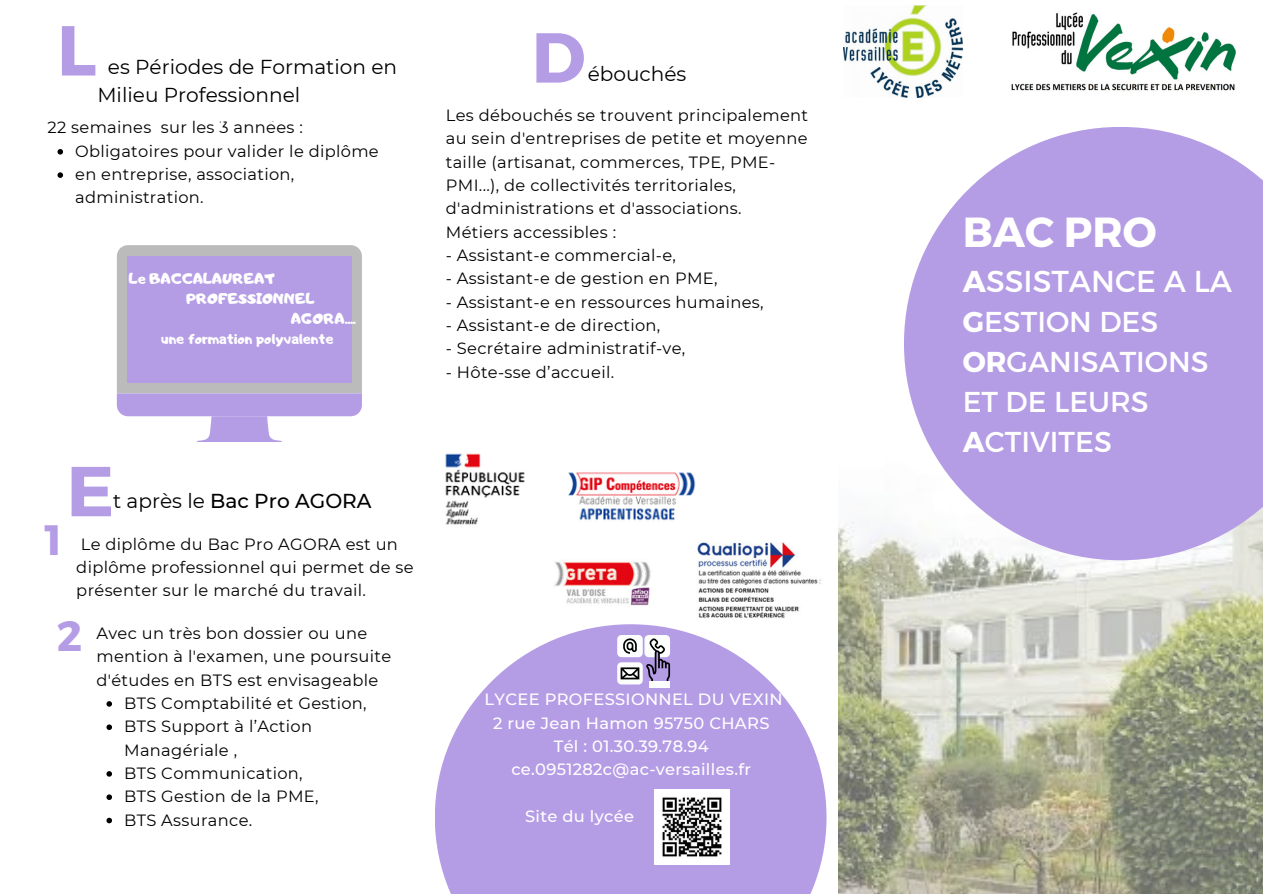
<style>
.page{position:relative;width:1263px;height:894px;background:#fff}
.page>*{position:absolute;margin:0;border:0;box-sizing:border-box;transform-origin:0 0}
.t1{font:700 70.5px "Montserrat";color:#b59de6}
.t2{font:700 42.45px "Montserrat";color:#b59de6}
.t3{font:700 42px "Montserrat";color:#fff}
.t4{font:30.15px "Montserrat";color:#fff}
.t5{font:28.65px/39.9px "Montserrat";color:#fff}
.t6{font:20.1px/27.8px "Montserrat";color:#000}
.t7{font:500 20.1px "Montserrat";color:#000}
.t8{font:16.2px/23.2px "Montserrat";letter-spacing:.02em;color:#000}
.t9{font:500 16.2px "Montserrat";letter-spacing:.02em;color:#fff}
.t10{font:14.55px "Adigiana Toybox";color:#fff}
.s1{font-weight:400}
.s2{font-weight:700}
</style>
<div class="page">
<svg style="left:435px;top:624px;width:391px;height:269px;fill:#b59de6"></svg>
<img style="left:839px;top:522px;width:424px;height:371px">
<svg style="left:904px;top:127px;width:359px;height:433px;background:#c0ace9"></svg>
<img style="left:1011px;top:12px;width:225px;height:79px">
<svg style="left:117px;top:245px;width:245px;height:197px"></svg>
<div style="left:127px;top:257px;width:224px;height:125px;background:#b59de6"></div>
<div style="left:617px;top:662px;width:26px;height:22px;background:#fcfdfd;border-radius:4px"></div>
<div style="left:617px;top:634px;width:26px;height:23px;background:#fcfdfd;border-radius:4px"></div>
<svg style="left:621px;top:634px;width:49px;height:47px"></svg>
<div style="left:650px;top:681px;width:20px;height:6px;background:#fcfdfd"></div>
<img style="left:655px;top:788px;width:75px;height:76px">
<img style="left:843px;top:6px;width:119px;height:91px">
<img style="left:554px;top:542px;width:267px;height:76px">
<img style="left:445px;top:453px;width:251px;height:72px">
<svg style="left:58px;top:149px;width:5px;height:5px"></svg>
<svg style="left:58px;top:172px;width:5px;height:6px"></svg>
<svg style="left:106px;top:701px;width:6px;height:5px"></svg>
<svg style="left:106px;top:724px;width:6px;height:5px"></svg>
<svg style="left:106px;top:771px;width:6px;height:5px"></svg>
<svg style="left:106px;top:794px;width:6px;height:5px"></svg>
<svg style="left:106px;top:817px;width:6px;height:6px"></svg>
<p class="t1" style="left:57px;top:5px;width:41px">L</p>
<p class="t6" style="left:97px;top:53px;width:301px;text-indent:11px">es Périodes de Formation en<br>Milieu Professionnel</p>
<p class="t8" style="left:48px;top:116px;width:257px">22 semaines sur les 3 années :</p>
<p class="t8" style="left:75px;top:139px;width:305px">Obligatoires pour valider le diplôme</p>
<p class="t8" style="left:75px;top:163px;width:221px">en entreprise, association, administration.</p>
<p class="t10" style="left:129px;top:269px;width:148px">Le BACCALAUREAT</p>
<p class="t10" style="left:186px;top:289px;width:130px">PROFESSIONNEL</p>
<p class="t10" style="left:291px;top:309px;width:66px">AGORA....</p>
<p class="t10" style="left:161px;top:329px;width:174px">une formation polyvalente</p>
<p class="t1" style="left:531px;top:12px;width:56px">D</p>
<p class="t6" style="left:588px;top:60px;width:100px">ébouchés</p>
<p class="t8" style="left:446px;top:104px;width:364px">Les débouchés se trouvent principalement au sein d'entreprises de petite et moyenne taille (artisanat, commerces, TPE, PME-PMI...), de collectivités territoriales, d'administrations et d'associations.</p>
<p class="t8" style="left:446px;top:220px;width:172px">Métiers accessibles :</p>
<p class="t8" style="left:446px;top:243px;width:232px">- Assistant-e commercial-e,</p>
<p class="t8" style="left:446px;top:267px;width:273px">- Assistant-e de gestion en PME,</p>
<p class="t8" style="left:446px;top:290px;width:319px">- Assistant-e en ressources humaines,</p>
<p class="t8" style="left:446px;top:313px;width:216px">- Assistant-e de direction,</p>
<p class="t8" style="left:446px;top:337px;width:241px">- Secrétaire administratif-ve,</p>
<p class="t8" style="left:446px;top:360px;width:170px">- Hôte-sse d’accueil.</p>
<p class="t2" style="left:45px;top:512px;width:19px">1</p>
<p class="t1" style="left:67px;top:445px;width:49px">E</p>
<p class="t7" style="left:113px;top:488px;width:260px"><span class="s1">t après le</span> Bac Pro AGORA</p>
<p class="t8" style="left:76px;top:532px;width:339px">Le diplôme du Bac Pro AGORA est un diplôme professionnel qui permet de se présenter sur le marché du travail.</p>
<p class="t2" style="left:57px;top:608px;width:27px">2</p>
<p class="t8" style="left:96px;top:621px;width:296px">Avec un très bon dossier ou une mention à l'examen, une poursuite d'études en BTS est envisageable</p>
<p class="t8" style="left:124px;top:691px;width:244px">BTS Comptabilité et Gestion,</p>
<p class="t8" style="left:124px;top:714px;width:189px">BTS Support à l’Action<br>Managériale ,</p>
<p class="t8" style="left:124px;top:761px;width:180px">BTS Communication,</p>
<p class="t8" style="left:124px;top:784px;width:196px">BTS Gestion de la PME,</p>
<p class="t8" style="left:124px;top:807px;width:130px">BTS Assurance.</p>
<p class="t9" style="left:485px;top:689px;width:299px">LYCEE PROFESSIONNEL DU VEXIN</p>
<p class="t9" style="left:493px;top:712px;width:278px">2 rue Jean Hamon 95750 CHARS</p>
<p class="t9" style="left:554px;top:736px;width:156px">Tél : 01.30.39.78.94</p>
<p class="t9" style="left:511px;top:759px;width:241px">ce.0951282c@ac-versailles.fr</p>
<p class="t9" style="left:525px;top:806px;width:110px">Site du lycée</p>
<p class="t3" style="left:963px;top:204px;width:195px">BAC PRO</p>
<p class="t4" style="left:963px;top:262px;width:271px"><span class="s2">A</span>SSISTANCE A LA</p>
<p class="t5" style="left:963px;top:300px;width:247px"><span class="s2">G</span>ESTION DES<br><span class="s2">OR</span>GANISATIONS</p>
<p class="t5" style="left:963px;top:380px;width:187px">ET DE LEURS</p>
<p class="t5" style="left:963px;top:420px;width:151px"><span class="s2">A</span>CTIVITES</p>
</div>
